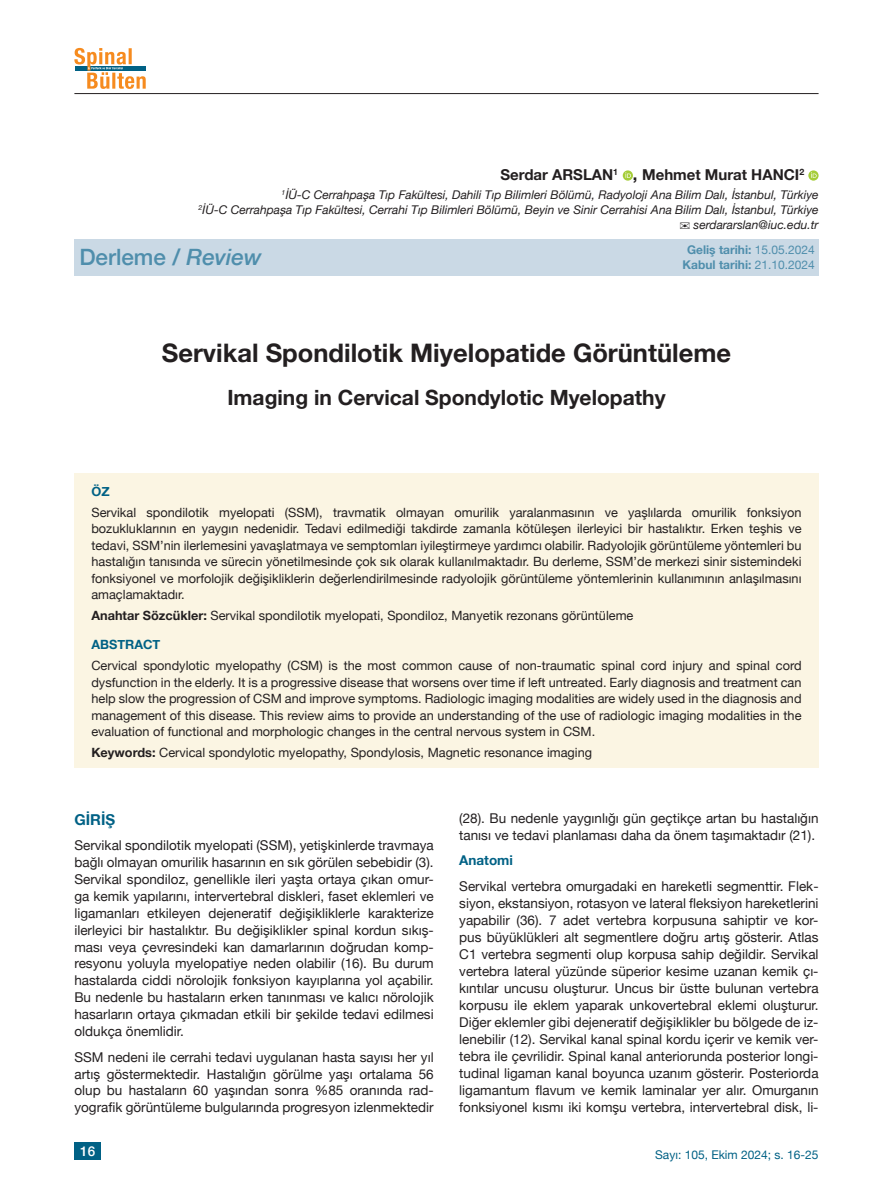
<style>
.page{position:relative;width:893px;height:1191px;background:#fff}
.page>*{position:absolute;margin:0;border:0;box-sizing:border-box;transform-origin:0 0}
.t1{font:700 25.5px "Helvetica Neue";color:#231f20}
.t2{font:500 22.5px "Helvetica Neue";color:#4f8eac}
.t3{font:700 21px "Helvetica Neue";color:#231f20}
.t4{font:700 15px "Helvetica Neue";color:#231f20}
.t5{font:700 15px "Helvetica Neue";color:#006185}
.t6{font:13.5px/17px "Helvetica Neue";color:#231f20;text-align:justify}
.t7{font:700 13.5px "Helvetica Neue";color:#006185}
.t8{font:500 13.5px "Helvetica Neue";color:#fff}
.t9{font:12.75px/16.5px "Helvetica Neue";color:#231f20;text-align:justify}
.t10{font:700 12.75px "Helvetica Neue";color:#006185}
.t11{font:italic 12px/15px "Helvetica Neue";color:#231f20;text-align:right}
.t12{font:700 12px/15px "Helvetica Neue";color:#4f8eac;text-align:center}
.t13{font:12px "Helvetica Neue";color:#006185}
.s1{font-size:16.5px}
.s2{font-style:italic}
.s3{font-weight:400}
.s4{font-weight:700}
</style>
<div class="page">
<svg style="left:74px;top:48px;width:72px;height:41px"></svg>
<hr style="left:74px;top:93px;width:745px;height:1px;background:#231f20">
<div style="left:74px;top:1141px;width:27px;height:18px;background:#006185"></div>
<div style="left:74px;top:473px;width:745px;height:294px;background:#fbf5e3"></div>
<svg style="left:623px;top:170px;width:10px;height:11px"></svg>
<svg style="left:625px;top:172px;width:6px;height:6px"></svg>
<svg style="left:808px;top:170px;width:11px;height:11px"></svg>
<svg style="left:811px;top:172px;width:6px;height:6px"></svg>
<div style="left:74px;top:239px;width:745px;height:37px;background:#cad9e5"></div>
<p class="t4" style="left:500px;top:163px;width:305px">Serdar ARSLAN<sup>1</sup> <span class="s1">,</span> Mehmet Murat HANCI<sup>2</sup></p>
<p class="t11" style="left:198px;top:188px;width:622px"><sup>1</sup>İÜ-C Cerrahpaşa Tıp Fakültesi, Dahili Tıp Bilimleri Bölümü, Radyoloji Ana Bilim Dalı, İstanbul, Türkiye<br><sup>2</sup>İÜ-C Cerrahpaşa Tıp Fakültesi, Cerrahi Tıp Bilimleri Bölümü, Beyin ve Sinir Cerrahisi Ana Bilim Dalı, İstanbul, Türkiye serdararslan@iuc.edu.tr</p>
<h2 class="t2" style="left:79px;top:239px;width:184px">Derleme / <span class="s2">Review</span></h2>
<p class="t12" style="left:683px;top:242px;width:134px">Geliş tarihi: <span class="s3">15.05.2024<br></span>Kabul tarihi: <span class="s3">21.10.2024</span></p>
<h1 class="t1" style="left:162px;top:333px;width:571px">Servikal Spondilotik Miyelopatide Görüntüleme</h1>
<h3 class="t3" style="left:227px;top:381px;width:440px">Imaging in Cervical Spondylotic Myelopathy</h3>
<p class="t10" style="left:91px;top:481px;width:20px">ÖZ</p>
<p class="t9" style="left:91px;top:504px;width:712px">Servikal spondilotik myelopati (SSM), travmatik olmayan omurilik yaralanmasının ve yaşlılarda omurilik fonksiyon bozukluklarının en yaygın nedenidir. Tedavi edilmediği takdirde zamanla kötüleşen ilerleyici bir hastalıktır. Erken teşhis ve tedavi, SSM’nin ilerlemesini yavaşlatmaya ve semptomları iyileştirmeye yardımcı olabilir. Radyolojik görüntüleme yöntemleri bu hastalığın tanısında ve sürecin yönetilmesinde çok sık olarak kullanılmaktadır. Bu derleme, SSM’de merkezi sinir sistemindeki fonksiyonel ve morfolojik değişikliklerin değerlendirilmesinde radyolojik görüntüleme yöntemlerinin kullanımının anlaşılmasını amaçlamaktadır.</p>
<p class="t9" style="left:91px;top:608px;width:543px"><span class="s4">Anahtar Sözcükler:</span> Servikal spondilotik myelopati, Spondiloz, Manyetik rezonans görüntüleme</p>
<p class="t10" style="left:91px;top:634px;width:70px">ABSTRACT</p>
<p class="t9" style="left:91px;top:658px;width:712px">Cervical spondylotic myelopathy (CSM) is the most common cause of non-traumatic spinal cord injury and spinal cord dysfunction in the elderly. It is a progressive disease that worsens over time if left untreated. Early diagnosis and treatment can help slow the progression of CSM and improve symptoms. Radiologic imaging modalities are widely used in the diagnosis and management of this disease. This review aims to provide an understanding of the use of radiologic imaging modalities in the evaluation of functional and morphologic changes in the central nervous system in CSM.</p>
<p class="t9" style="left:91px;top:744px;width:502px"><span class="s4">Keywords:</span> Cervical spondylotic myelopathy, Spondylosis, Magnetic resonance imaging</p>
<p class="t5" style="left:74px;top:807px;width:42px">GIRIŞ</p>
<p class="t6" style="left:74px;top:837px;width:361px">Servikal spondilotik myelopati (SSM), yetişkinlerde travmaya bağlı olmayan omurilik hasarının en sık görülen sebebidir (3).<br>Servikal spondiloz, genellikle ileri yaşta ortaya çıkan omur&shy;ga kemik yapılarını, intervertebral diskleri, faset eklemleri ve ligamanları etkileyen dejeneratif değişikliklerle karakterize ilerleyici bir hastalıktır. Bu değişiklikler spinal kordun sıkış&shy;ması veya çevresindeki kan damarlarının doğrudan komp&shy;resyonu yoluyla myelopatiye neden olabilir (16). Bu durum hastalarda ciddi nörolojik fonksiyon kayıplarına yol açabilir.<br>Bu nedenle bu hastaların erken tanınması ve kalıcı nörolojik hasarların ortaya çıkmadan etkili bir şekilde tedavi edilmesi oldukça önemlidir.</p>
<p class="t6" style="left:74px;top:1049px;width:361px">SSM nedeni ile cerrahi tedavi uygulanan hasta sayısı her yıl artış göstermektedir. Hastalığın görülme yaşı ortalama 56 olup bu hastaların 60 yaşından sonra %85 oranında rad&shy;yografik görüntüleme bulgularında progresyon izlenmektedir</p>
<p class="t6" style="left:459px;top:810px;width:361px">(28). Bu nedenle yaygınlığı gün geçtikçe artan bu hastalığın tanısı ve tedavi planlaması daha da önem taşımaktadır (21).</p>
<p class="t7" style="left:459px;top:850px;width:55px">Anatomi</p>
<p class="t6" style="left:459px;top:878px;width:361px">Servikal vertebra omurgadaki en hareketli segmenttir. Flek&shy;siyon, ekstansiyon, rotasyon ve lateral fleksiyon hareketlerini yapabilir (36). 7 adet vertebra korpusuna sahiptir ve kor&shy;pus büyüklükleri alt segmentlere doğru artış gösterir. Atlas C1 vertebra segmenti olup korpusa sahip değildir. Servikal vertebra lateral yüzünde süperior kesime uzanan kemik çı&shy;kıntılar uncusu oluşturur. Uncus bir üstte bulunan vertebra korpusu ile eklem yaparak unkovertebral eklemi oluşturur.<br>Diğer eklemler gibi dejeneratif değişiklikler bu bölgede de iz&shy;lenebilir (12). Servikal kanal spinal kordu içerir ve kemik ver&shy;tebra ile çevrilidir. Spinal kanal anteriorunda posterior longi&shy;tudinal ligaman kanal boyunca uzanım gösterir. Posteriorda ligamantum flavum ve kemik laminalar yer alır. Omurganın fonksiyonel kısmı iki komşu vertebra, intervertebral disk, li-</p>
<p class="t8" style="left:80px;top:1140px;width:17px">16</p>
<p class="t13" style="left:655px;top:1146px;width:165px">Sayı: 105, Ekim 2024; s. 16-25</p>
</div>
